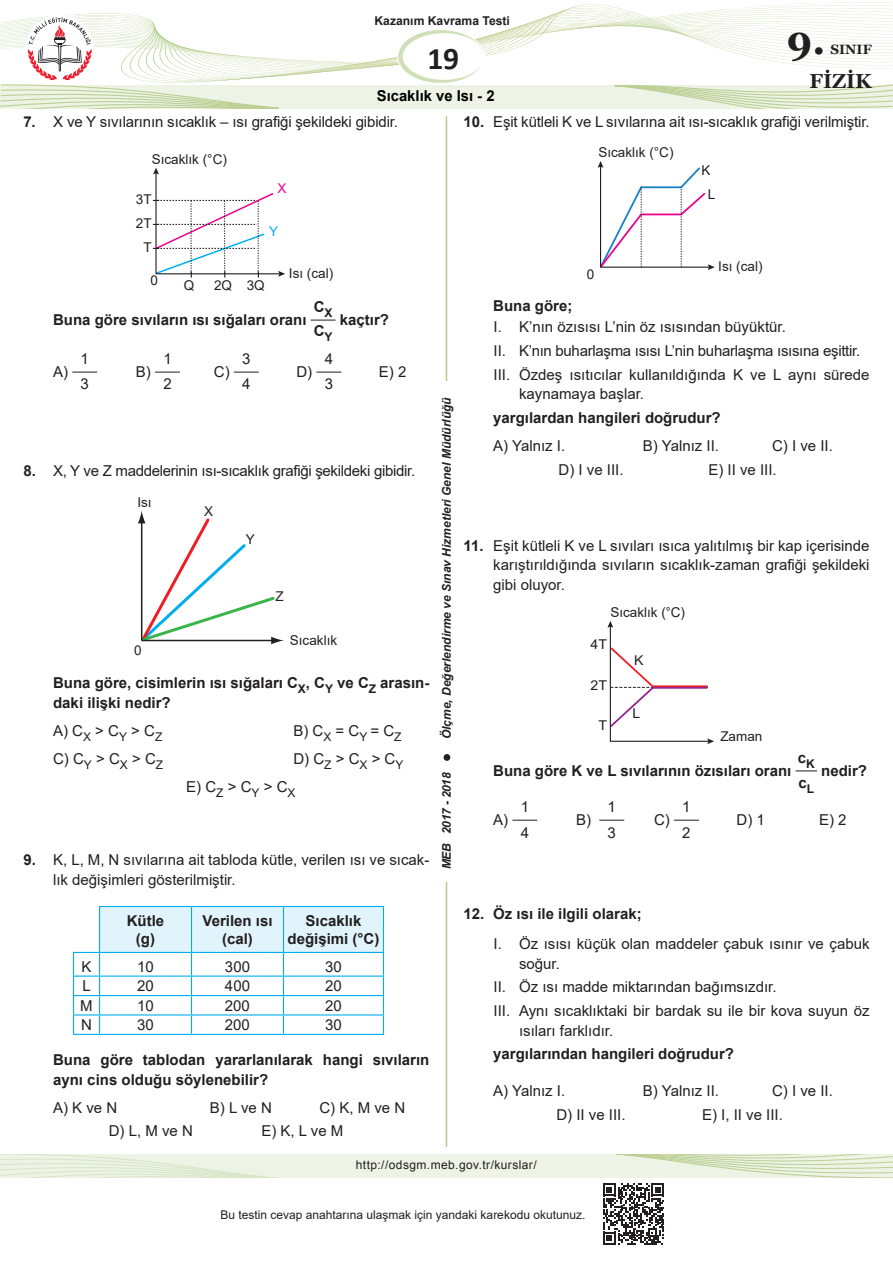
<style>
.page{position:relative;width:893px;height:1263px;background:#fff}
.page>*{position:absolute;margin:0;border:0;box-sizing:border-box;transform-origin:0 0}
.t1{font:700 39.3px "Georgia";color:#231f20}
.t2{font:700 31.5px "Calibri";color:#231f20}
.t3{font:700 20.25px "Georgia";color:#231f20}
.t4{font:15px/25.5px "Arial";color:#231f20}
.t5{font:700 15px/18px "Arial";color:#231f20}
.t6{font:15px "Arial";letter-spacing:-.02em;color:#231f20}
.t7{font:700 15px "Arial";color:#000}
.t8{font:13.5px/24px "Arial";color:#231f20;text-align:center}
.t9{font:13.5px "Arial";color:#231f20;scale:1.05 1}
.t10{font:700 13.5px "Georgia";color:#231f20}
.t11{font:13.5px "Arial";color:#ed028c}
.t12{font:13.5px "Arial";color:#00aeef}
.t13{font:700 12.15px "Arial";color:#231f20}
.t14{font:italic 700 12px "Arial";color:#231f20}
.t15{font:12px "Arial";color:#231f20}
.t16{font:12px "Arial";letter-spacing:.035em;color:#231f20}
.s1{font-weight:700}
</style>
<div class="page">
<div style="left:444px;top:754px;width:6px;height:7px;background:#231f20;border-radius:50%"></div>
<div style="left:0;top:1154px;width:893px;height:24px;background:#edf3e5"></div>
<svg style="left:0;top:1154px;width:277px;height:24px"></svg>
<svg style="left:0;top:2px;width:893px;height:107px"></svg>
<svg style="left:603px;top:1154px;width:290px;height:91px"></svg>
<svg style="left:153px;top:168px;width:132px;height:110px"></svg>
<svg style="left:311px;top:320px;width:25px;height:1px"></svg>
<svg style="left:72px;top:372px;width:25px;height:1px"></svg>
<svg style="left:155px;top:372px;width:25px;height:1px"></svg>
<svg style="left:234px;top:372px;width:25px;height:1px"></svg>
<svg style="left:316px;top:372px;width:25px;height:1px"></svg>
<svg style="left:138px;top:511px;width:146px;height:133px"></svg>
<svg style="left:73px;top:906px;width:311px;height:129px"></svg>
<hr style="left:100px;top:1034px;width:92px;height:1px;background:#00aeef">
<hr style="left:192px;top:1034px;width:91px;height:1px;background:#00aeef">
<hr style="left:283px;top:1034px;width:101px;height:1px;background:#00aeef">
<svg style="left:598px;top:161px;width:117px;height:109px"></svg>
<svg style="left:607px;top:621px;width:107px;height:123px"></svg>
<svg style="left:796px;top:770px;width:21px;height:1px"></svg>
<svg style="left:512px;top:820px;width:25px;height:1px"></svg>
<svg style="left:599px;top:820px;width:25px;height:1px"></svg>
<svg style="left:674px;top:820px;width:25px;height:1px"></svg>
<p class="t13" style="left:374px;top:13px;width:137px">Kazanım Kavrama Testi</p>
<h2 class="t2" style="left:427px;top:36px;width:33px">19</h2>
<p class="t7" style="left:377px;top:86px;width:119px">Sıcaklık ve Isı - 2</p>
<h1 class="t1" style="left:787px;top:15px;width:40px">9.</h1>
<p class="t10" style="left:830px;top:41px;width:43px">SINIF</p>
<h3 class="t3" style="left:809px;top:68px;width:64px">FİZİK</h3>
<p class="t4" style="left:23px;top:109px;width:376px"><span class="s1">7.</span> X ve Y sıvılarının sıcaklık – ısı grafiği şekildeki gibidir.</p>
<p class="t8" style="left:152px;top:147px;width:77px">Sıcaklık (°C)</p>
<p class="t8" style="left:136px;top:187px;width:17px">3T<br>2T<br>T</p>
<p class="t11" style="left:278px;top:179px;width:11px">X</p>
<p class="t12" style="left:269px;top:222px;width:11px">Y</p>
<p class="t8" style="left:151px;top:268px;width:9px">0</p>
<p class="t8" style="left:184px;top:273px;width:12px">Q</p>
<p class="t8" style="left:214px;top:273px;width:52px">2Q 3Q</p>
<p class="t8" style="left:289px;top:261px;width:46px">Isı (cal)</p>
<p class="t5" style="left:53px;top:311px;width:255px">Buna göre sıvıların ısı sığaları oranı</p>
<p class="t5" style="left:314px;top:295px;width:20px;line-height:24px">C<sub>X<br></sub>C<sub>Y</sub></p>
<p class="t4" style="left:53px;top:359px;width:16px">A)</p>
<p class="t4" style="left:81px;top:346px;width:10px">1<br>3</p>
<p class="t4" style="left:136px;top:359px;width:16px">B)</p>
<p class="t4" style="left:163px;top:346px;width:10px">1<br>2</p>
<p class="t4" style="left:214px;top:359px;width:17px">C)</p>
<p class="t4" style="left:242px;top:346px;width:10px">3<br>4</p>
<p class="t4" style="left:296px;top:359px;width:17px">D)</p>
<p class="t4" style="left:325px;top:346px;width:10px">4<br>3</p>
<p class="t5" style="left:340px;top:311px;width:51px">kaçtır?</p>
<p class="t4" style="left:379px;top:359px;width:29px">E) 2</p>
<p class="t6" style="left:23px;top:461px;width:393px"><span class="s1">8.</span> X, Y ve Z maddelerinin ısı-sıcaklık grafiği şekildeki gibidir.</p>
<p class="t8" style="left:204px;top:500px;width:11px">X</p>
<p class="t8" style="left:246px;top:528px;width:11px">Y</p>
<p class="t8" style="left:137px;top:490px;width:16px">Isı</p>
<p class="t8" style="left:275px;top:584px;width:10px">Z</p>
<p class="t8" style="left:290px;top:628px;width:49px">Sıcaklık</p>
<p class="t8" style="left:134px;top:638px;width:9px">0</p>
<p class="t5" style="left:53px;top:673px;width:378px;line-height:19.5px">Buna göre, cisimlerin ısı sığaları C<sub>X</sub>, C<sub>Y</sub> ve C<sub>Z</sub> arasın&shy;daki ilişki nedir?</p>
<p class="t4" style="left:53px;top:718px;width:111px">A)C<sub>X</sub>&gt;C<sub>Y</sub>&gt;C<sub>Z</sub></p>
<p class="t4" style="left:293px;top:718px;width:110px">B) C<sub>X</sub> = C<sub>Y</sub> = C<sub>Z</sub></p>
<p class="t4" style="left:53px;top:746px;width:112px">C)C<sub>Y</sub>&gt;C<sub>X</sub>&gt;C<sub>Z</sub></p>
<p class="t4" style="left:186px;top:744px;width:219px;line-height:28px;text-indent:107px">D)C<sub>Z</sub>&gt;C<sub>X</sub>&gt;C<sub>Y<br></sub>E)C<sub>Z</sub>&gt;C<sub>Y</sub>&gt;C<sub>X</sub></p>
<p class="t4" style="left:53px;top:850px;width:378px;line-height:19.5px;text-indent:-30px"><span class="s1">9.</span> K, L, M, N sıvılarına ait tabloda kütle, verilen ısı ve sıcak&shy;lık değişimleri gösterilmiştir.</p>
<p class="t5" style="left:127px;top:912px;width:39px;text-align:center">Kütle (g)</p>
<p class="t5" style="left:202px;top:912px;width:72px;text-align:center">Verilen ısı (cal)</p>
<p class="t5" style="left:288px;top:912px;width:93px;text-align:center">Sıcaklık değişimi (°C)</p>
<p class="t4" style="left:82px;top:954px;width:12px">K</p>
<p class="t4" style="left:137px;top:954px;width:18px">10</p>
<p class="t4" style="left:225px;top:954px;width:27px">300</p>
<p class="t4" style="left:325px;top:954px;width:18px">30</p>
<p class="t4" style="left:82px;top:973px;width:10px">L</p>
<p class="t4" style="left:137px;top:973px;width:18px">20</p>
<p class="t4" style="left:225px;top:973px;width:27px">400</p>
<p class="t4" style="left:325px;top:973px;width:18px">20</p>
<p class="t4" style="left:80px;top:992px;width:14px">M</p>
<p class="t4" style="left:137px;top:992px;width:18px">10</p>
<p class="t4" style="left:225px;top:992px;width:27px">200</p>
<p class="t4" style="left:325px;top:992px;width:18px">20</p>
<p class="t4" style="left:81px;top:1012px;width:12px">N</p>
<p class="t4" style="left:137px;top:1012px;width:18px">30</p>
<p class="t4" style="left:225px;top:1012px;width:27px">200</p>
<p class="t4" style="left:325px;top:1012px;width:18px">30</p>
<p class="t5" style="left:53px;top:1050px;width:378px;line-height:19.5px">Buna göre tablodan yararlanılarak hangi sıvıların aynı cins olduğu söylenebilir?</p>
<p class="t4" style="left:53px;top:1094px;width:66px">A)KveN</p>
<p class="t4" style="left:210px;top:1094px;width:63px">B)LveN</p>
<p class="t4" style="left:319px;top:1094px;width:87px">C)K,MveN</p>
<p class="t4" style="left:109px;top:1118px;width:86px">D)L,MveN</p>
<p class="t4" style="left:261px;top:1118px;width:83px">E)K,LveM</p>
<p class="t14" style="left:439px;top:739px;width:344px;rotate:-90deg">Ölçme, Değerlendirme ve Sınav Hizmetleri Genel Müdürlüğü</p>
<p class="t14" style="left:439px;top:869px;width:99px;rotate:-90deg">MEB 2017 - 2018</p>
<p class="t4" style="left:463px;top:109px;width:408px"><span class="s1">10.</span> Eşit kütleli K ve L sıvılarına ait ısı-sıcaklık grafiği verilmiştir.</p>
<p class="t8" style="left:598px;top:140px;width:77px">Sıcaklık (°C)</p>
<p class="t8" style="left:701px;top:159px;width:11px">K</p>
<p class="t8" style="left:587px;top:262px;width:9px">0</p>
<p class="t8" style="left:708px;top:183px;width:9px">L</p>
<p class="t8" style="left:718px;top:254px;width:46px">Isı (cal)</p>
<p class="t5" style="left:493px;top:297px;width:81px">Buna göre;</p>
<p class="t4" style="left:493px;top:315px;width:378px;line-height:23.7px">I. K’nın özısısı L’nin öz ısısından büyüktür.<br>II. K’nın buharlaşma ısısı L’nin buharlaşma ısısına eşittir.<br>III. Özdeş ısıtıcılar kullanıldığında K ve L aynı sürede</p>
<p class="t4" style="left:519px;top:381px;width:127px">kaynamaya başlar.</p>
<p class="t5" style="left:493px;top:409px;width:229px">yargılardan hangileri doğrudur?</p>
<p class="t4" style="left:493px;top:433px;width:73px">A) Yalnız I.</p>
<p class="t4" style="left:643px;top:433px;width:78px">B) Yalnız II.</p>
<p class="t4" style="left:772px;top:433px;width:62px">C) I ve II.</p>
<p class="t4" style="left:558px;top:457px;width:67px">D) I ve III.</p>
<p class="t4" style="left:708px;top:457px;width:70px">E) II ve III.</p>
<p class="t4" style="left:493px;top:536px;width:378px;line-height:19.5px;text-align:justify;text-indent:-30px"><span class="s1">11.</span> Eşit kütleli K ve L sıvıları ısıca yalıtılmış bir kap içerisinde karıştırıldığında sıvıların sıcaklık-zaman grafiği şekildeki gibi oluyor.</p>
<p class="t8" style="left:610px;top:600px;width:76px">Sıcaklık (°C)</p>
<p class="t9" style="left:591px;top:635px;width:17px">4T</p>
<p class="t9" style="left:591px;top:676px;width:17px">2T</p>
<p class="t9" style="left:634px;top:651px;width:10px">K</p>
<p class="t9" style="left:632px;top:704px;width:9px">L</p>
<p class="t9" style="left:598px;top:716px;width:10px">T</p>
<p class="t8" style="left:720px;top:724px;width:44px">Zaman</p>
<p class="t5" style="left:493px;top:762px;width:300px">Buna göre K ve L sıvılarının özısıları oranı</p>
<p class="t5" style="left:798px;top:745px;width:19px;line-height:25.5px">c<sub>K </sub>c<sub>L</sub></p>
<p class="t5" style="left:821px;top:762px;width:47px">nedir?</p>
<p class="t4" style="left:493px;top:807px;width:16px">A)</p>
<p class="t4" style="left:521px;top:794px;width:10px">1<br>4</p>
<p class="t4" style="left:608px;top:794px;width:10px">1<br>3</p>
<p class="t4" style="left:682px;top:794px;width:10px">1<br>2</p>
<p class="t4" style="left:576px;top:807px;width:16px">B)</p>
<p class="t4" style="left:654px;top:807px;width:17px">C)</p>
<p class="t4" style="left:736px;top:807px;width:30px">D) 1</p>
<p class="t4" style="left:819px;top:807px;width:29px">E) 2</p>
<p class="t5" style="left:463px;top:905px;width:180px">12. Öz ısı ile ilgili olarak;</p>
<p class="t4" style="left:519px;top:934px;width:352px;line-height:19.5px;text-indent:-26px">I. Öz ısısı küçük olan maddeler çabuk ısınır ve çabuk soğur.</p>
<p class="t4" style="left:493px;top:975px;width:378px;line-height:23.7px">II. Öz ısı madde miktarından bağımsızdır.<br>III. Aynı sıcaklıktaki bir bardak su ile bir kova suyun öz</p>
<p class="t4" style="left:519px;top:1017px;width:96px">ısıları farklıdır.</p>
<p class="t5" style="left:493px;top:1045px;width:242px">yargılarından hangileri doğrudur?</p>
<p class="t4" style="left:493px;top:1078px;width:73px">A) Yalnız I.</p>
<p class="t4" style="left:643px;top:1078px;width:78px">B) Yalnız II.</p>
<p class="t4" style="left:772px;top:1078px;width:62px">C) I ve II.</p>
<p class="t4" style="left:556px;top:1101px;width:71px">D) II ve III.</p>
<p class="t4" style="left:702px;top:1101px;width:82px">E) I, II ve III.</p>
<p class="t16" style="left:356px;top:1157px;width:182px">http://odsgm.meb.gov.tr/kurslar/</p>
<p class="t15" style="left:220px;top:1206px;width:366px">Bu testin cevap anahtarına ulaşmak için yandaki karekodu okutunuz.</p>
</div>
